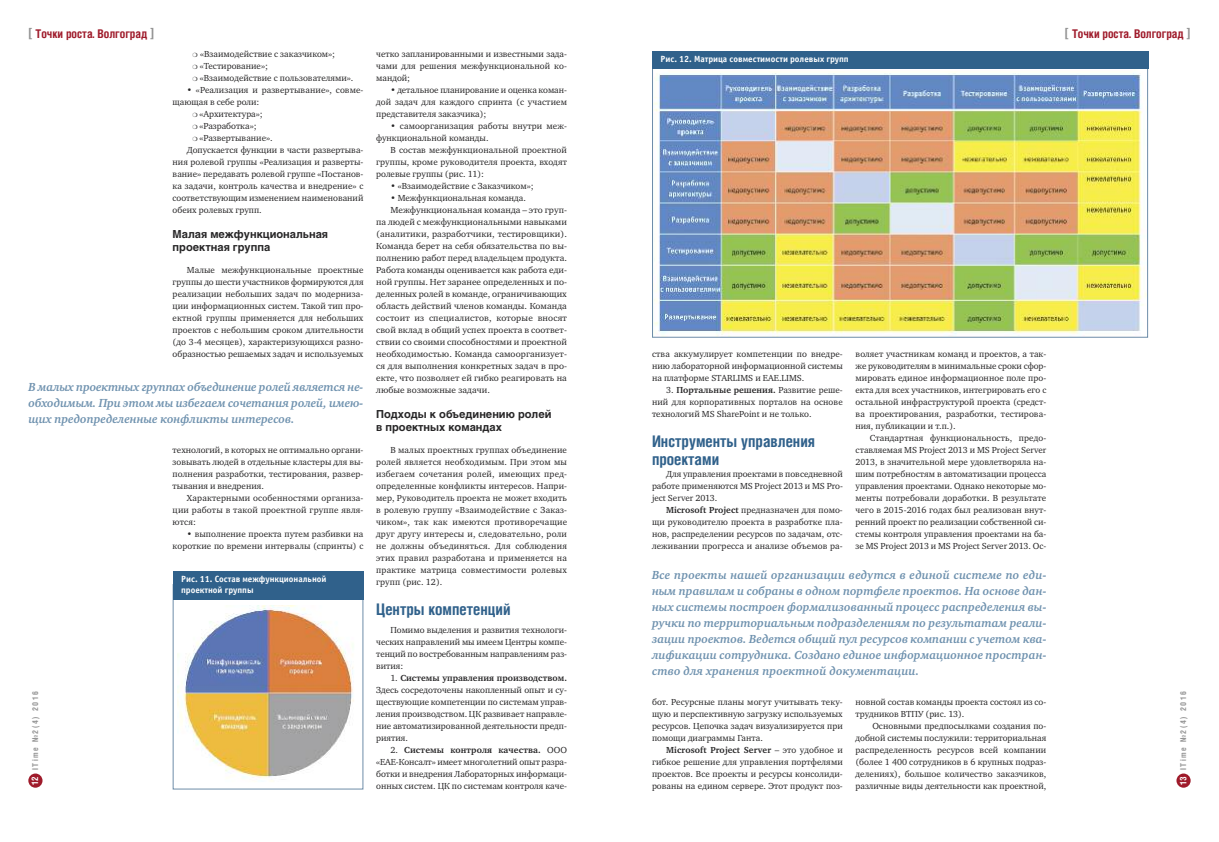
<style>
.page{position:relative;width:1219px;height:842px;background:#fff}
.page>*{position:absolute;margin:0;border:0;box-sizing:border-box;transform-origin:0 0}
.t1{font:700 16px/18px "Helios Cond";color:#30618b}
.t2{font:italic 700 12px/16px "Charter C";letter-spacing:.01em;color:#6e91ae;text-align:justify}
.t3{font:700 12px "Helios Cond";color:#9f1b2b}
.t4{font:700 11px/13px "Helios";color:#272627}
.t5{font:9px/12px "Charter C";color:#272627;text-align:justify}
.t6{font:700 9px/11px "Officina Sans C";color:#fff}
.t7{font:700 8px "Helios Cond";letter-spacing:.2em;color:#939393}
.s1{font-size:14px;color:#939393}
.s2{font-size:9px;color:#fff}
.s3{font-weight:700}
</style>
<div class="page">
<div style="left:1176px;top:773px;width:15px;height:15px;background:#9f1b2b;border-radius:50%"></div>
<div style="left:28px;top:773px;width:15px;height:15px;background:#9f1b2b;border-radius:50%"></div>
<img style="left:654px;top:68px;width:492px;height:268px">
<div style="left:652px;top:51px;width:496px;height:17px;background:#30618b"></div>
<img style="left:178px;top:606px;width:176px;height:176px">
<div style="left:173px;top:584px;width:190px;height:205px;border:1px solid #6d8ca8"></div>
<div style="left:173px;top:571px;width:190px;height:28px;background:#30618b"></div>
<h2 class="t3" style="left:28px;top:30px;width:127px"><span class="s1">[</span> Точки роста. Волгоград <span class="s1">]</span></h2>
<p class="t5" style="left:192px;top:49px;width:162px;text-align:left">❍ «Взаимодействие с заказчиком»;<br>❍ «Тестирование»;<br>❍ «Взаимодействие с пользователями».</p>
<p class="t5" style="left:187px;top:85px;width:178px">• «Реализация и развертывание», совме-</p>
<p class="t5" style="left:173px;top:97px;width:88px">щающая в себе роли:</p>
<p class="t5" style="left:192px;top:109px;width:72px">❍ «Архитектура»;</p>
<p class="t5" style="left:192px;top:121px;width:66px">❍ «Разработка»;</p>
<p class="t5" style="left:192px;top:133px;width:82px">❍ «Развертывание».</p>
<p class="t5" style="left:187px;top:145px;width:178px">Допускается функции в части развертыва-</p>
<p class="t5" style="left:173px;top:157px;width:192px">ния ролевой группы «Реализация и разверты-</p>
<p class="t5" style="left:173px;top:169px;width:192px">вание» передавать ролевой группе «Постанов-</p>
<p class="t5" style="left:173px;top:181px;width:192px">ка задачи, контроль качества и внедрение» с</p>
<p class="t5" style="left:173px;top:193px;width:192px">соответствующим изменением наименований</p>
<p class="t5" style="left:173px;top:205px;width:91px">обеих ролевых групп.</p>
<p class="t4" style="left:173px;top:229px;width:157px">Малая межфункциональная проектная группа</p>
<p class="t5" style="left:173px;top:265px;width:192px;text-indent:14px">Малые межфункциональные проектные группы до шести участников формируются для реализации небольших задач по модерниза&shy;ции информационных систем. Такой тип про&shy;ектной группы применяется для небольших проектов с небольшим сроком длительности (до 3-4 месяцев), характеризующихся разно&shy;образностью решаемых задач и используемых</p>
<h2 class="t2" style="left:28px;top:380px;width:337px">В малых проектных группах объединение ролей является не&shy;обходимым. При этом мы избегаем сочетания ролей, имею&shy;щих предопределенные конфликты интересов.</h2>
<p class="t5" style="left:173px;top:445px;width:192px">технологий, в которых не оптимально органи&shy;зовывать людей в отдельные кластеры для вы&shy;полнения разработки, тестирования, развер&shy;тывания и внедрения.</p>
<p class="t5" style="left:173px;top:493px;width:192px;text-indent:14px">Характерными особенностями организа&shy;ции работы в такой проектной группе явля&shy;ются:</p>
<p class="t5" style="left:173px;top:529px;width:192px;text-align:right">• выполнение проекта путем разбивки на короткие по времени интервалы (спринты) с</p>
<p class="t7" style="left:32px;top:785px;width:96px;rotate:-90deg"><span class="s2">12</span> ITime №2(4) 2016</p>
<p class="t6" style="left:181px;top:573px;width:147px">Рис. 11. Состав межфункциональной проектной группы</p>
<p class="t5" style="left:376px;top:49px;width:192px">четко запланированными и известными зада&shy;чами для решения межфункциональной ко&shy;мандой;</p>
<p class="t5" style="left:376px;top:85px;width:192px;text-indent:14px">• детальное планирование и оценка коман&shy;дой задач для каждого спринта (с участием представителя заказчика);</p>
<p class="t5" style="left:376px;top:121px;width:192px;text-indent:14px">• самоорганизация работы внутри меж&shy;функциональной команды.</p>
<p class="t5" style="left:376px;top:145px;width:192px;text-indent:14px">В состав межфункциональной проектной группы, кроме руководителя проекта, входят ролевые группы (рис. 11):</p>
<p class="t5" style="left:390px;top:181px;width:145px">• «Взаимодействие с Заказчиком»;</p>
<p class="t5" style="left:390px;top:193px;width:137px">• Межфункциональная команда.</p>
<p class="t5" style="left:390px;top:205px;width:178px">Межфункциональная команда – это груп-</p>
<p class="t5" style="left:376px;top:217px;width:192px">па людей с межфункциональными навыками</p>
<p class="t5" style="left:376px;top:229px;width:192px">(аналитики, разработчики, тестировщики).</p>
<p class="t5" style="left:376px;top:241px;width:192px">Команда берет на себя обязательства по вы-</p>
<p class="t5" style="left:376px;top:253px;width:192px">полнению работ перед владельцем продукта.</p>
<p class="t5" style="left:376px;top:265px;width:192px">Работа команды оценивается как работа еди-</p>
<p class="t5" style="left:376px;top:277px;width:192px">ной группы. Нет заранее определенных и по-</p>
<p class="t5" style="left:376px;top:289px;width:192px">деленных ролей в команде, ограничивающих</p>
<p class="t5" style="left:376px;top:301px;width:192px">область действий членов команды. Команда</p>
<p class="t5" style="left:376px;top:313px;width:192px">состоит из специалистов, которые вносят</p>
<p class="t5" style="left:376px;top:325px;width:192px">свой вклад в общий успех проекта в соответ-</p>
<p class="t5" style="left:376px;top:337px;width:192px">ствии со своими способностями и проектной</p>
<p class="t5" style="left:376px;top:349px;width:192px">необходимостью. Команда самоорганизует-</p>
<p class="t5" style="left:376px;top:361px;width:192px">ся для выполнения конкретных задач в про-</p>
<p class="t5" style="left:376px;top:373px;width:192px">екте, что позволяет ей гибко реагировать на</p>
<p class="t5" style="left:376px;top:385px;width:115px">любые возможные задачи.</p>
<p class="t4" style="left:376px;top:409px;width:177px">Подходы к объединению ролей в проектных командах</p>
<p class="t5" style="left:376px;top:445px;width:192px;text-indent:14px">В малых проектных группах объединение ролей является необходимым. При этом мы избегаем сочетания ролей, имеющих пред&shy;определенные конфликты интересов. Напри&shy;мер, Руководитель проекта не может входить в ролевую группу «Взаимодействие с Заказ&shy;чиком», так как имеются противоречащие друг другу интересы и, следовательно, роли не должны объединяться. Для соблюдения этих правил разработана и применяется на практике матрица совместимости ролевых групп (рис. 12).</p>
<h1 class="t1" style="left:376px;top:602px;width:136px">Центры компетенций</h1>
<p class="t5" style="left:376px;top:625px;width:192px;text-indent:14px">Помимо выделения и развития технологи&shy;ческих направлений мы имеем Центры компе&shy;тенций по востребованным направлениям раз&shy;вития:</p>
<p class="t5" style="left:376px;top:673px;width:192px;text-indent:14px">1. <span class="s3">Системы управления производством.<br></span>Здесь сосредоточены накопленный опыт и су&shy;ществующие компетенции по системам управ&shy;ления производством. ЦК развивает направле&shy;ние автоматизированной деятельности предп&shy;риятия.</p>
<p class="t5" style="left:376px;top:745px;width:192px;text-indent:14px">2. <span class="s3">Системы контроля качества.</span> ООО «ЕАЕ-Консалт» имеет многолетний опыт разра&shy;ботки и внедрения Лабораторных информаци&shy;онных систем. ЦК по системам контроля каче-</p>
<p class="t6" style="left:660px;top:53px;width:190px">Рис. 12. Матрица совместимости ролевых групп</p>
<h2 class="t3" style="left:1065px;top:30px;width:127px"><span class="s1">[</span> Точки роста. Волгоград <span class="s1">]</span></h2>
<p class="t5" style="left:652px;top:349px;width:192px">ства аккумулирует компетенции по внедре&shy;нию лабораторной информационной системы на платформе STARLIMS и EAE.LIMS.</p>
<p class="t5" style="left:652px;top:385px;width:192px;text-indent:14px">3. <span class="s3">Портальные решения.</span> Развитие реше&shy;ний для корпоративных порталов на основе технологий MS SharePoint и не только.</p>
<h1 class="t1" style="left:652px;top:434px;width:165px">Инструменты управления проектами</h1>
<p class="t5" style="left:652px;top:469px;width:192px;text-indent:14px">Для управления проектами в повседневной работе применяются MS Project 2013 и MS Pro&shy;ject Server 2013.</p>
<p class="t5" style="left:652px;top:505px;width:192px;text-indent:14px"><span class="s3">Microsoft Project</span> предназначен для помо&shy;щи руководителю проекта в разработке пла&shy;нов, распределении ресурсов по задачам, отс&shy;леживании прогресса и анализе объемов ра-</p>
<p class="t5" style="left:855px;top:349px;width:192px">воляет участникам команд и проектов, а так&shy;же руководителям в минимальные сроки сфор&shy;мировать единое информационное поле про&shy;екта для всех участников, интегрировать его с остальной инфраструктурой проекта (средст&shy;ва проектирования, разработки, тестирова&shy;ния, публикации и т.п.).</p>
<p class="t5" style="left:855px;top:433px;width:192px;text-indent:14px">Стандартная функциональность, предо&shy;ставляемая MS Project 2013 и MS Project Server 2013, в значительной мере удовлетворяла на&shy;шим потребностям в автоматизации процесса управления проектами. Однако некоторые мо&shy;менты потребовали доработки. В результате чего в 2015-2016 годах был реализован внут&shy;ренний проект по реализации собственной си&shy;стемы контроля управления проектами на ба&shy;зе MS Project 2013 и MS Project Server 2013. Ос-</p>
<p class="t2" style="left:652px;top:568px;width:396px">Все проекты нашей организации ведутся в единой системе по еди&shy;ным правилам и собраны в одном портфеле проектов. На основе дан&shy;ных системы построен формализованный процесс распределения вы&shy;ручки по территориальным подразделениям по результатам реали&shy;зации проектов. Ведется общий пул ресурсов компании с учетом ква&shy;лификации сотрудника. Создано единое информационное простран&shy;ство для хранения проектной документации.</p>
<p class="t5" style="left:652px;top:697px;width:192px">бот. Ресурсные планы могут учитывать теку&shy;щую и перспективную загрузку используемых ресурсов. Цепочка задач визуализируется при помощи диаграммы Ганта.</p>
<p class="t5" style="left:652px;top:745px;width:192px;text-indent:14px"><span class="s3">Microsoft Project Server</span> – это удобное и гибкое решение для управления портфелями проектов. Все проекты и ресурсы консолиди&shy;рованы на едином сервере. Этот продукт поз-</p>
<p class="t5" style="left:855px;top:697px;width:192px">новной состав команды проекта состоял из со&shy;трудников ВТПУ (рис. 13).</p>
<p class="t5" style="left:855px;top:721px;width:192px;text-indent:17px">Основными предпосылками создания по&shy;добной системы послужили: территориальная распределенность ресурсов всей компании (более 1 400 сотрудников в 6 крупных подраз&shy;делениях), большое количество заказчиков, различные виды деятельности как проектной,</p>
<p class="t7" style="left:1180px;top:785px;width:96px;rotate:-90deg"><span class="s2">13</span> ITime №2(4) 2016</p>
</div>
